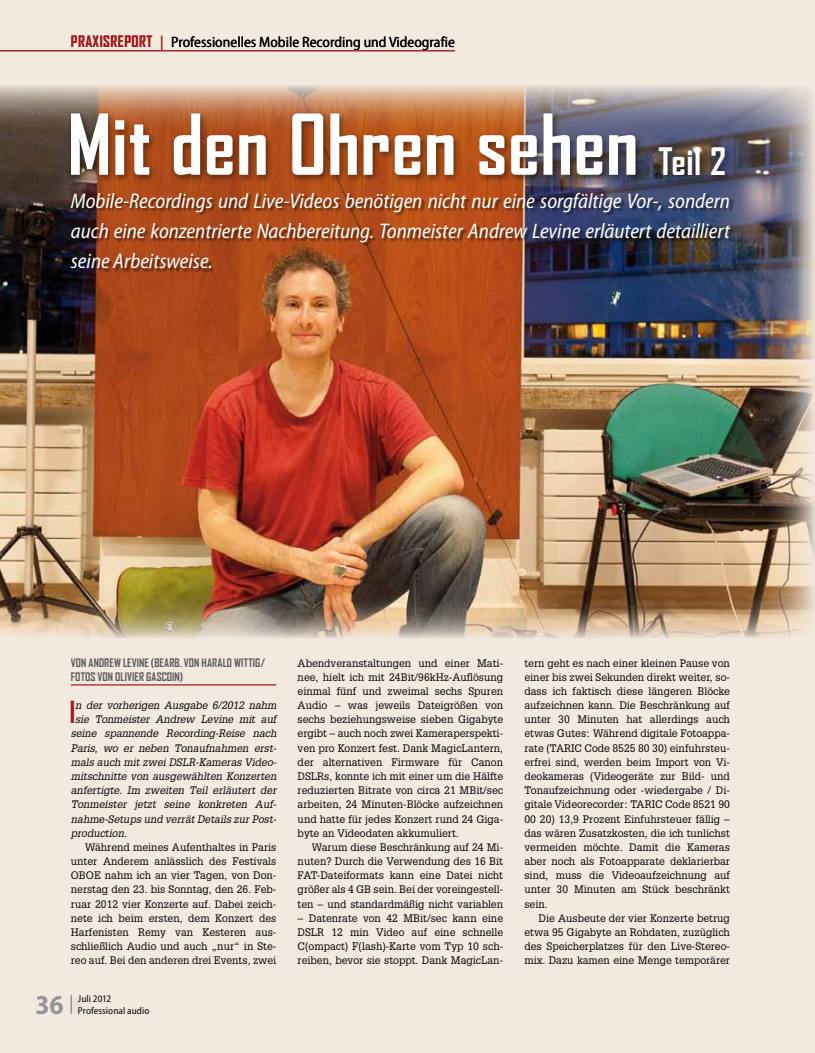
<style>
.page{position:relative;width:815px;height:1053px;background:#fff}
.page>*{position:absolute;margin:0;border:0;box-sizing:border-box;transform-origin:0 0}
.t1{font:700 80.25px "Agency FB";letter-spacing:.005em;color:#fff}
.t2{font:700 29.12px "Agency FB";color:#a71b1f}
.t3{font:700 semi-condensed 27.5px "Myriad Pro";color:#939598}
.t4{font:italic semi-condensed 21.25px/30.1px "Myriad Pro";color:#fff;text-align:justify}
.t5{font:semi-condensed 15px "Myriad Pro";color:#000}
.t6{font:700 11.25px/14.1px "Agency FB";letter-spacing:.015em;color:#58585b}
.t7{font:10.62px/14.1px "Glypha LT Std";color:#000;text-align:justify}
.t8{font:italic 10.62px "Glypha LT Std";color:#000}
.t9{font:semi-condensed 10px/11.9px "Myriad Pro";letter-spacing:.005em;color:#000}
.s1{font-family:"Agency FB";font-weight:700;font-stretch:normal;color:#a71b1f}
.s2{color:#a71b1f}
.s3{font-size:36.25px}
.s4{font-style:normal}
</style>
<div class="page">
<div style="left:0;top:0;width:815px;height:1052px;background:#f3eadf"></div>
<svg style="left:71px;top:995px;width:1px;height:18px"></svg>
<img style="left:0;top:85px;width:815px;height:553px">
<hr style="left:0;top:50px;width:455px;height:1px;background:#a71b1f">
<div style="left:67px;top:109px;width:667px;height:75px;background:#000;opacity:.5"></div>
<div style="left:72px;top:193px;width:663px;height:79px;background:#000;opacity:.5"></div>
<hr style="left:71px;top:684px;width:205px;height:1px;background:#a71b1f">
<h3 class="t5" style="left:71px;top:34px;width:386px"><span class="s1">PRAXISREPORT</span> <span class="s2">|</span> Professionelles Mobile Recording und Videografie</h3>
<h1 class="t1" style="left:67px;top:95px;width:660px">MIT DEN OHREN SEHEN <span class="s3">TEIL 2</span></h1>
<h3 class="t4" style="left:71px;top:186px;width:661px">Mobile-Recordings und Live-Videos benötigen nicht nur eine sorgfältige Vor-, sondern auch eine konzentrierte Nachbereitung. Tonmeister Andrew Levine erläutert detailliert seine Arbeitsweise.</h3>
<p class="t6" style="left:71px;top:655px;width:196px">VON ANDREW LEVINE (BEARB. VON HARALD WITTIG/<br>FOTOS VON OLIVIER GASCOIN)</p>
<h2 class="t2" style="left:69px;top:694px;width:5px">I</h2>
<p class="t8" style="left:75px;top:698px;width:203px">n der vorherigen Ausgabe 6/2012 nahm</p>
<p class="t8" style="left:75px;top:713px;width:203px">sie Tonmeister Andrew Levine mit auf</p>
<p class="t8" style="left:71px;top:727px;width:207px">seine spannende Recording-Reise nach</p>
<p class="t8" style="left:71px;top:741px;width:207px">Paris, wo er neben Tonaufnahmen erst-</p>
<p class="t8" style="left:71px;top:755px;width:207px">mals auch mit zwei DSLR-Kameras Video-</p>
<p class="t8" style="left:71px;top:769px;width:207px">mitschnitte von ausgewählten Konzerten</p>
<p class="t8" style="left:71px;top:784px;width:207px">anfertigte. Im zweiten Teil erläutert der</p>
<p class="t8" style="left:71px;top:798px;width:207px">Tonmeister jetzt seine konkreten Auf-</p>
<p class="t8" style="left:71px;top:812px;width:207px">nahme-Setups und verrät Details zur Post-</p>
<p class="t8" style="left:71px;top:826px;width:58px">production<span class="s4">.</span></p>
<p class="t7" style="left:85px;top:839px;width:193px">Während meines Aufenthaltes in Paris</p>
<p class="t7" style="left:71px;top:854px;width:207px">unter Anderem anlässlich des Festivals</p>
<p class="t7" style="left:71px;top:868px;width:207px">OBOE nahm ich an vier Tagen, von Don-</p>
<p class="t7" style="left:71px;top:882px;width:207px">nerstag den 23. bis Sonntag, den 26. Feb-</p>
<p class="t7" style="left:71px;top:896px;width:207px">ruar 2012 vier Konzerte auf. Dabei zeich-</p>
<p class="t7" style="left:71px;top:910px;width:207px">nete ich beim ersten, dem Konzert des</p>
<p class="t7" style="left:71px;top:924px;width:207px">Harfenisten Remy van Kesteren aus-</p>
<p class="t7" style="left:71px;top:939px;width:207px">schließlich Audio und auch „nur“ in Ste-</p>
<p class="t7" style="left:71px;top:953px;width:207px">reo auf. Bei den anderen drei Events, zwei</p>
<h3 class="t3" style="left:35px;top:989px;width:30px">36</h3>
<p class="t9" style="left:78px;top:992px;width:73px">Juli 2012<br>Professional audio</p>
<p class="t7" style="left:298px;top:655px;width:207px">Abendveranstaltungen und einer Mati&shy;nee, hielt ich mit 24Bit/96kHz-Auflösung einmal fünf und zweimal sechs Spuren Audio – was jeweils Dateigrößen von sechs beziehungsweise sieben Gigabyte ergibt – auch noch zwei Kameraperspekti&shy;ven pro Konzert fest. Dank MagicLantern, der alternativen Firmware für Canon DSLRs, konnte ich mit einer um die Hälfte reduzierten Bitrate von circa 21 MBit/sec arbeiten, 24 Minuten-Blöcke aufzeichnen und hatte für jedes Konzert rund 24 Giga&shy;byte an Videodaten akkumuliert.</p>
<p class="t7" style="left:298px;top:839px;width:207px;text-indent:14px">Warum diese Beschränkung auf 24 Mi&shy;nuten? Durch die Verwendung des 16 Bit FAT-Dateiformats kann eine Datei nicht größer als 4 GB sein. Bei der voreingestell&shy;ten – und standardmäßig nicht variablen</p>
<p class="t7" style="left:298px;top:910px;width:207px">– Datenrate von 42 MBit/sec kann eine DSLR 12 min Video auf eine schnelle C(ompact) F(lash)-Karte vom Typ 10 sch&shy;reiben, bevor sie stoppt. Dank MagicLan-</p>
<p class="t7" style="left:524px;top:655px;width:207px">tern geht es nach einer kleinen Pause von einer bis zwei Sekunden direkt weiter, so&shy;dass ich faktisch diese längeren Blöcke aufzeichnen kann. Die Beschränkung auf unter 30 Minuten hat allerdings auch etwas Gutes: Während digitale Fotoappa&shy;rate (TARIC Code 8525 80 30) einfuhrsteu&shy;erfrei sind, werden beim Import von Vi&shy;deokameras (Videogeräte zur Bild- und Tonaufzeichnung oder -wiedergabe / Di&shy;gitale Videorecorder: TARIC Code 8521 90<br>00 20) 13,9 Prozent Einfuhrsteuer fällig – das wären Zusatzkosten, die ich tunlichst vermeiden möchte. Damit die Kameras aber noch als Fotoapparate deklarierbar sind, muss die Videoaufzeichnung auf unter 30 Minuten am Stück beschränkt sein.</p>
<p class="t7" style="left:524px;top:910px;width:207px;text-indent:14px">Die Ausbeute der vier Konzerte betrug etwa 95 Gigabyte an Rohdaten, zuzüglich des Speicherplatzes für den Live-Stereo&shy;mix. Dazu kamen eine Menge temporärer</p>
</div>
